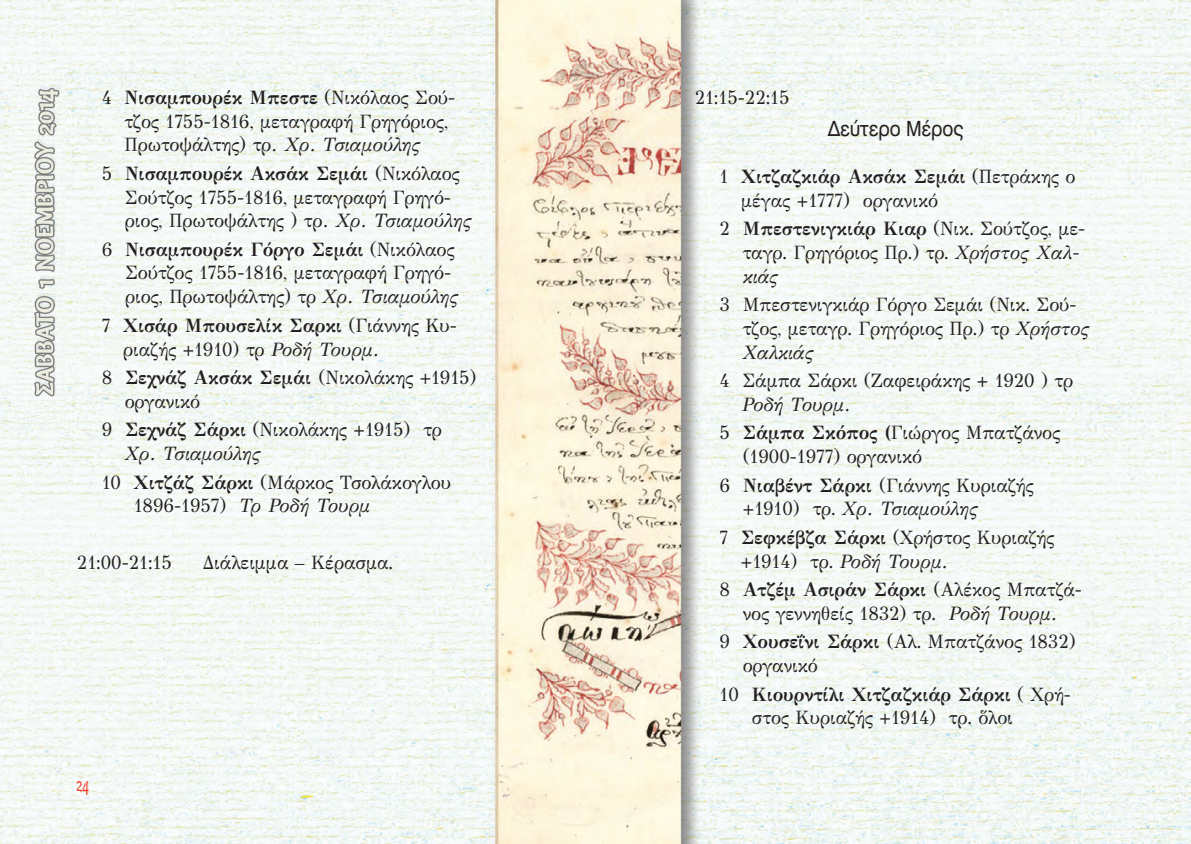
<style>
.page{position:relative;width:1191px;height:844px;background:#fff}
.page>*{position:absolute;margin:0;border:0;box-sizing:border-box;transform-origin:0 0}
.t1{font:21px "SK Swiss Pol Uni";color:#231f20;scale:.9 1}
.t2{font:19.25px/23.6px "GFS Didot";color:#231f20;scale:.95 1}
.t3{font:700 19.25px/28.7px "GFS Didot";color:#231f20;scale:.95 1}
.t4{font:17.5px "PF Armonia";color:#ef3c25;scale:.7 1}
.s1{font-weight:700}
.s2{font-style:italic}
.s3{font-weight:400}
</style>
<div class="page">
<img style="left:0;top:0;width:1191px;height:843px">
<img style="left:12px;top:71px;width:52px;height:361px">
<p class="t2" style="left:124px;top:88px;width:350px;text-indent:-23px">4 <span class="s1">Νισαμπουρέκ Μπεστε</span> (Νικόλαος Σού&shy;τζος 1755-1816, μεταγραφή Γρηγόριος,<br>Πρωτοψάλτης) τρ<span class="s2">. Χρ. Τσιαμούλης</span></p>
<p class="t2" style="left:125px;top:164px;width:367px;text-indent:-23px">5 <span class="s1">Νισαμπουρέκ Ακσάκ Σεμάι</span> (Νικόλαος<br>Σούτζος 1755-1816, μεταγραφή Γρηγό&shy;ριος, Πρωτοψάλτης ) τρ<span class="s2">. Χρ. Τσιαμούλης</span></p>
<p class="t2" style="left:125px;top:239px;width:353px;text-indent:-23px">6 <span class="s1">Νισαμπουρέκ Γόργο Σεμάι</span> (Νικόλαος<br>Σούτζος 1755-1816, μεταγραφή Γρηγό&shy;ριος, Πρωτοψάλτης) τρ <span class="s2">Χρ. Τσιαμούλης</span></p>
<p class="t2" style="left:123px;top:315px;width:353px;text-indent:-21px">7 <span class="s1">Χισάρ Μπουσελίκ Σαρκι</span> (Γιάννης Κυ&shy;ριαζής +1910) τρ <span class="s2">Ροδή Τουρμ.</span></p>
<p class="t2" style="left:125px;top:368px;width:372px;text-indent:-23px">8 <span class="s1">Σεχνάζ Ακσάκ Σεμάι</span> (Νικολάκης +1915) οργανικό</p>
<p class="t2" style="left:125px;top:420px;width:335px;text-indent:-23px">9 <span class="s1">Σεχνάζ Σάρκι</span> (Νικολάκης +1915) τρ<br><span class="s2">Χρ. Τσιαμούλης</span></p>
<p class="t2" style="left:134px;top:472px;width:335px;text-indent:-32px">10 <span class="s1">Χιτζάζ Σάρκι</span> (Μάρκος Τσολάκογλου<br>1896-1957) <span class="s2">Τρ Ροδή Τουρμ</span></p>
<p class="t2" style="left:77px;top:553px;width:101px">21:00-21:15</p>
<p class="t2" style="left:203px;top:553px;width:202px">Διάλειμμα – Κέρασμα.</p>
<p class="t4" style="left:76px;top:774px;width:20px">24</p>
<p class="t2" style="left:695px;top:88px;width:101px">21:15-22:15</p>
<p class="t1" style="left:828px;top:121px;width:152px">Δεύτερο Μέρος</p>
<p class="t2" style="left:741px;top:167px;width:353px;text-indent:-22px">1 <span class="s1">Χιτζαζκιάρ Ακσάκ Σεμάι</span> (Πετράκης ο μέγας +1777) οργανικό</p>
<p class="t2" style="left:742px;top:219px;width:362px;text-indent:-23px">2 <span class="s1">Μπεστενιγκιάρ Κιαρ</span> (Νικ. Σούτζος, με&shy;ταγρ. Γρηγόριος Πρ.) τρ. <span class="s2">Χρήστος Χαλ&shy;κιάς</span></p>
<p class="t2" style="left:742px;top:295px;width:367px;text-indent:-23px">3 Μπεστενιγκιάρ Γόργο Σεμάι (Νικ. Σού&shy;τζος, μεταγρ. Γρηγόριος Πρ.) τρ <span class="s2">Χρήστος<br>Χαλκιάς</span></p>
<p class="t2" style="left:719px;top:371px;width:374px">4 Σάμπα Σάρκι (Ζαφειράκης + 1920 ) τρ</p>
<p class="t2" style="left:719px;top:392px;width:360px;line-height:28.5px;text-indent:23px"><span class="s2">Ροδή Τουρμ.<br></span>5 <span class="s1">Σάμπα Σκόπος (</span>Γιώργος Μπατζάνος</p>
<p class="t2" style="left:719px;top:444px;width:332px;line-height:28.7px;text-indent:23px">(1900-1977) οργανικό<br>6 <span class="s1">Νιαβέντ Σάρκι</span> (Γιάννης Κυριαζής</p>
<p class="t2" style="left:719px;top:496px;width:354px;line-height:28.5px;text-indent:23px">+1910) τρ. <span class="s2">Χρ. Τσιαμούλης<br></span>7 <span class="s1">Σεφκέβζα Σάρκι</span> (Χρήστος Κυριαζής</p>
<p class="t2" style="left:719px;top:549px;width:383px;line-height:28.5px;text-indent:21px">+1914) τρ. <span class="s2">Ροδή Τουρμ.<br></span>8 <span class="s1">Ατζέμ Ασιράν Σάρκι</span> (Αλέκος Μπατζά-</p>
<p class="t2" style="left:719px;top:601px;width:376px;line-height:28.5px;text-align:center">νος γεννηθείς 1832) τρ. <span class="s2">Ροδή Τουρμ.<br></span>9 <span class="s1">Χουσεΐνι Σάρκι</span> (Αλ. Μπατζάνος 1832)</p>
<p class="t3" style="left:719px;top:653px;width:371px;text-indent:23px"><span class="s3">οργανικό<br>10</span> Κιουρντίλι Χιτζαζκιάρ Σάρκι <span class="s3">( Χρή-</span></p>
<p class="t2" style="left:751px;top:708px;width:276px">στος Κυριαζής +1914) τρ. ὅλοι</p>
</div>
